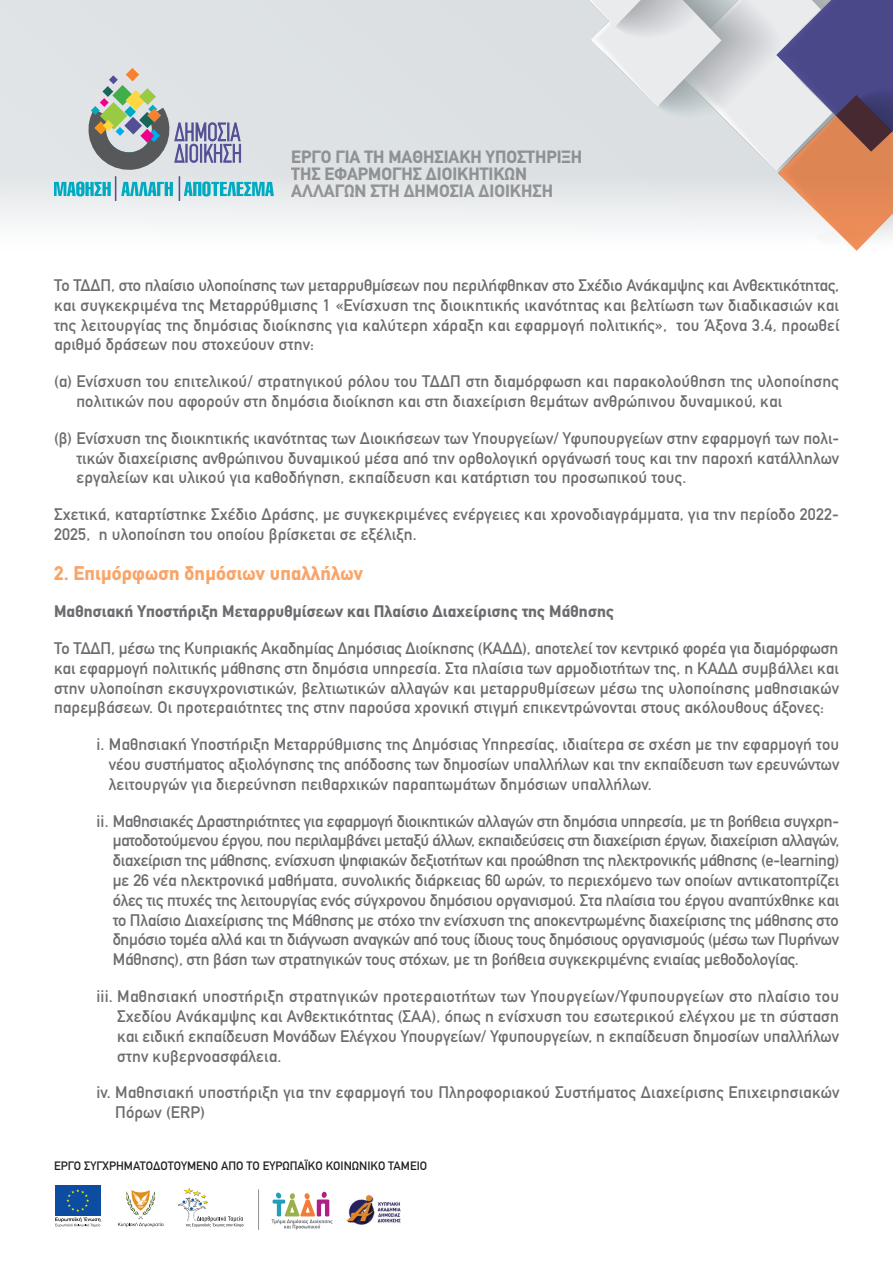
<style>
.page{position:relative;width:893px;height:1263px;background:#fff}
.page>*{position:absolute;margin:0;border:0;box-sizing:border-box;transform-origin:0 0}
.t1{font:700 19.5px "CF Din";letter-spacing:.01em;color:#f9a468}
.t2{font:700 17.55px/17px "CF Din";color:#57585a}
.t3{font:16.5px/19.8px "CF Din";letter-spacing:.01em;color:#6c6d70;text-align:justify}
.t4{font:700 16.5px "CF Din";letter-spacing:.01em;color:#6c6d70}
.t5{font:12px "CF Din";color:#231f20}
</style>
<div class="page">
<svg style="left:0;top:0;width:549px;height:226px"></svg>
<svg style="left:549px;top:0;width:344px;height:251px"></svg>
<svg style="left:54px;top:68px;width:220px;height:133px"></svg>
<svg style="left:178px;top:1188px;width:65px;height:39px"></svg>
<svg style="left:118px;top:1190px;width:45px;height:37px"></svg>
<div style="left:55px;top:1185px;width:45px;height:31px;background:#0d4da1"></div>
<svg style="left:55px;top:1189px;width:45px;height:38px"></svg>
<hr style="left:258px;top:1189px;width:1px;height:41px;background:#231f20">
<img style="left:346px;top:1195px;width:55px;height:30px">
<svg style="left:272px;top:1192px;width:61px;height:37px"></svg>
<p class="t2" style="left:291px;top:149px;width:292px">ΕΡΓΟ ΓΙΑ ΤΗ ΜΑΘΗΣΙΑΚΗ ΥΠΟΣΤΗΡΙΞΗ<br>ΤΗΣ ΕΦΑΡΜΟΓΗΣ ΔΙΟΙΚΗΤΙΚΩΝ<br>ΑΛΛΑΓΩΝ ΣΤΗ ΔΗΜΟΣΙΑ ΔΙΟΙΚΗΣΗ</p>
<p class="t3" style="left:54px;top:275px;width:787px">Το ΤΔΔΠ, στο πλαίσιο υλοποίησης των μεταρρυθμίσεων που περιλήφθηκαν στο Σχέδιο Ανάκαμψης και Ανθεκτικότητας, και συγκεκριμένα της Μεταρρύθμισης 1 «Ενίσχυση της διοικητικής ικανότητας και βελτίωση των διαδικασιών και της λειτουργίας της δημόσιας διοίκησης για καλύτερη χάραξη και εφαρμογή πολιτικής», του Άξονα 3.4, προωθεί αριθμό δράσεων που στοχεύουν στην:</p>
<p class="t3" style="left:76px;top:372px;width:764px;text-indent:-22px">(α) Ενίσχυση του επιτελικού/ στρατηγικού ρόλου του ΤΔΔΠ στη διαμόρφωση και παρακολούθηση της υλοποίησης πολιτικών που αφορούν στη δημόσια διοίκηση και στη διαχείριση θεμάτων ανθρώπινου δυναμικού, και</p>
<p class="t3" style="left:76px;top:428px;width:764px;text-indent:-22px">(β) Ενίσχυση της διοικητικής ικανότητας των Διοικήσεων των Υπουργείων/ Υφυπουργείων στην εφαρμογή των πολι&shy;τικών διαχείρισης ανθρώπινου δυναμικού μέσα από την ορθολογική οργάνωσή τους και την παροχή κατάλληλων εργαλείων και υλικού για καθοδήγηση, εκπαίδευση και κατάρτιση του προσωπικού τους.</p>
<p class="t3" style="left:54px;top:505px;width:786px">Σχετικά, καταρτίστηκε Σχέδιο Δράσης, με συγκεκριμένες ενέργειες και χρονοδιαγράμματα, για την περίοδο 2022-<br>2025, η υλοποίηση του οποίου βρίσκεται σε εξέλιξη.</p>
<p class="t1" style="left:54px;top:563px;width:310px">2. Επιμόρφωση δημόσιων υπαλλήλων</p>
<p class="t4" style="left:54px;top:602px;width:562px">Μαθησιακή Υποστήριξη Μεταρρυθμίσεων και Πλαίσιο Διαχείρισης της Μάθησης</p>
<p class="t3" style="left:54px;top:639px;width:786px">Το ΤΔΔΠ, μέσω της Κυπριακής Ακαδημίας Δημόσιας Διοίκησης (ΚΑΔΔ), αποτελεί τον κεντρικό φορέα για διαμόρφωση και εφαρμογή πολιτικής μάθησης στη δημόσια υπηρεσία. Στα πλαίσια των αρμοδιοτήτων της, η ΚΑΔΔ συμβάλλει και στην υλοποίηση εκσυγχρονιστικών, βελτιωτικών αλλαγών και μεταρρυθμίσεων μέσω της υλοποίησης μαθησιακών παρεμβάσεων. Οι προτεραιότητες της στην παρούσα χρονική στιγμή επικεντρώνονται στους ακόλουθους άξονες:</p>
<p class="t3" style="left:109px;top:735px;width:732px;text-indent:-12px">i. Μαθησιακή Υποστήριξη Μεταρρύθμισης της Δημόσιας Υπηρεσίας, ιδιαίτερα σε σχέση με την εφαρμογή του νέου συστήματος αξιολόγησης της απόδοσης των δημοσίων υπαλλήλων και την εκπαίδευση των ερευνώντων λειτουργών για διερεύνηση πειθαρχικών παραπτωμάτων δημόσιων υπαλλήλων.</p>
<p class="t3" style="left:113px;top:811px;width:728px;text-indent:-16px">ii. Μαθησιακές Δραστηριότητες για εφαρμογή διοικητικών αλλαγών στη δημόσια υπηρεσία, με τη βοήθεια συγχρη&shy;ματοδοτούμενου έργου, που περιλαμβάνει μεταξύ άλλων, εκπαιδεύσεις στη διαχείριση έργων, διαχείριση αλλαγών, διαχείριση της μάθησης, ενίσχυση ψηφιακών δεξιοτήτων και προώθηση της ηλεκτρονικής μάθησης (e-learning) με 26 νέα ηλεκτρονικά μαθήματα, συνολικής διάρκειας 60 ωρών, το περιεχόμενο των οποίων αντικατοπτρίζει όλες τις πτυχές της λειτουργίας ενός σύγχρονου δημόσιου οργανισμού. Στα πλαίσια του έργου αναπτύχθηκε και το Πλαίσιο Διαχείρισης της Μάθησης με στόχο την ενίσχυση της αποκεντρωμένης διαχείρισης της μάθησης στο δημόσιο τομέα αλλά και τη διάγνωση αναγκών από τους ίδιους τους δημόσιους οργανισμούς (μέσω των Πυρήνων Μάθησης), στη βάση των στρατηγικών τους στόχων, με τη βοήθεια συγκεκριμένης ενιαίας μεθοδολογίας.</p>
<p class="t3" style="left:117px;top:987px;width:723px;text-indent:-21px">iii. Μαθησιακή υποστήριξη στρατηγικών προτεραιοτήτων των Υπουργείων/Υφυπουργείων στο πλαίσιο του Σχεδίου Ανάκαμψης και Ανθεκτικότητας (ΣΑΑ), όπως η ενίσχυση του εσωτερικού ελέγχου με τη σύσταση και ειδική εκπαίδευση Μονάδων Ελέγχου Υπουργείων/ Υφυπουργείων, η εκπαίδευση δημοσίων υπαλλήλων στην κυβερνοασφάλεια.</p>
<p class="t3" style="left:115px;top:1083px;width:726px;text-indent:-19px">iv. Μαθησιακή υποστήριξη για την εφαρμογή του Πληροφοριακού Συστήματος Διαχείρισης Επιχειρησιακών<br>Πόρων (ERP)</p>
<p class="t5" style="left:54px;top:1159px;width:375px">ΕΡΓΟ ΣΥΓΧΡΗΜΑΤΟΔΟΤΟΥΜΕΝΟ ΑΠΟ ΤΟ ΕΥΡΩΠΑΪΚΟ ΚΟΙΝΩΝΙΚΌ ΤΑΜΕΊΟ</p>
</div>
